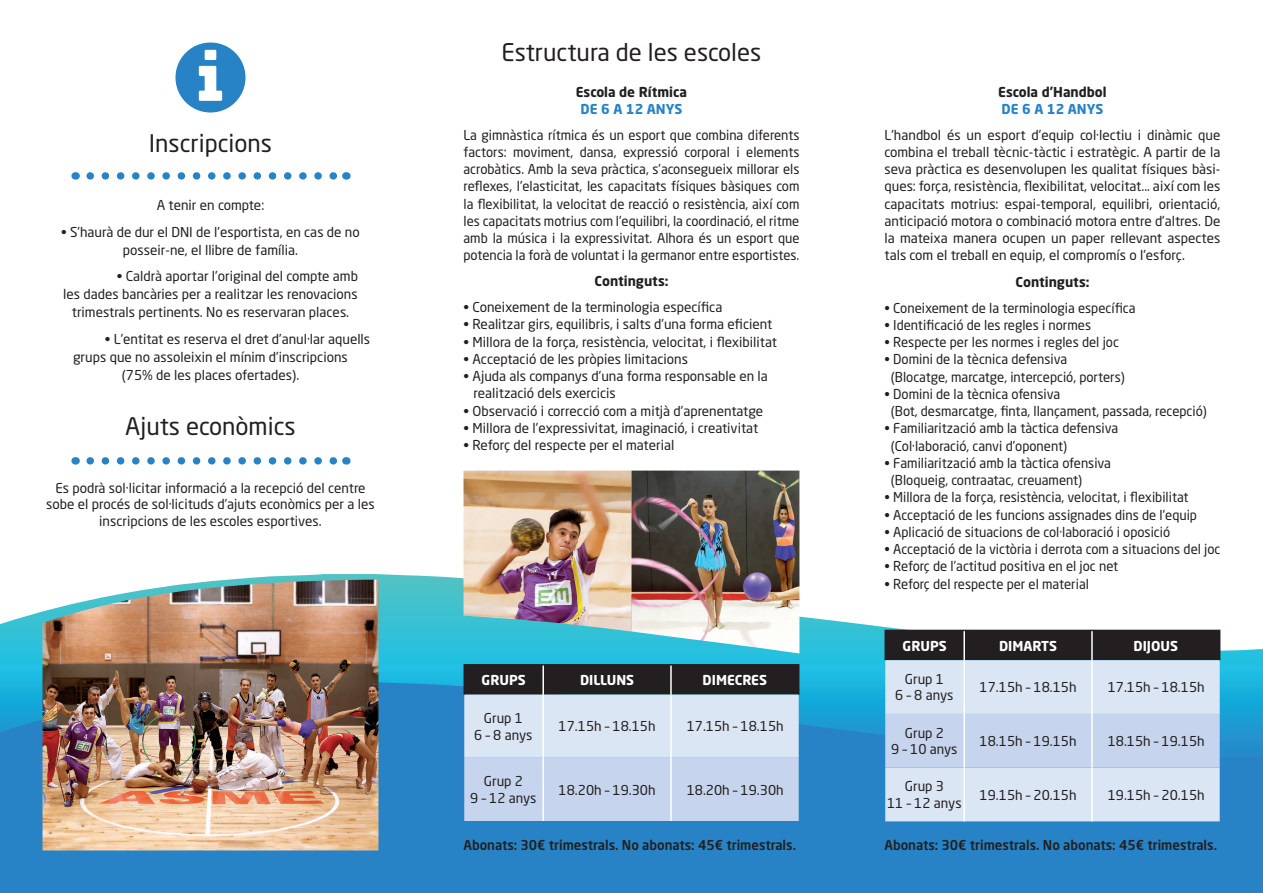
<style>
.page{position:relative;width:1263px;height:893px;background:#fff}
.page>*{position:absolute;margin:0;border:0;box-sizing:border-box;transform-origin:0 0}
.t1{font:24px "Neo Sans Std";color:#231f20}
.t2{font:13.5px/17.2px "Neo Sans Std";color:#231f20;text-align:center}
.t3{font:500 13.5px "Neo Sans Std";color:#231f20}
.t4{font:700 13.5px/17.2px "Neo Sans Std";color:#231f20;text-align:center}
.t5{font:700 13.5px "Neo Sans Std";color:#fff}
.s1{color:#2783c5}
</style>
<div class="page">
<svg style="left:0;top:574px;width:1263px;height:108px"></svg>
<svg style="left:0;top:682px;width:1263px;height:211px;background:#2685c6"></svg>
<hr style="left:463px;top:664px;width:80px;height:2px;background:#231f20">
<hr style="left:463px;top:666px;width:2px;height:29px;background:#231f20">
<hr style="left:543px;top:664px;width:128px;height:2px;background:#231f20">
<hr style="left:671px;top:664px;width:128px;height:2px;background:#231f20">
<svg style="left:464px;top:665px;width:335px;height:156px;background:#afb9c9"></svg>
<hr style="left:542px;top:666px;width:2px;height:29px;background:#fff">
<hr style="left:670px;top:666px;width:2px;height:29px;background:#fff">
<hr style="left:542px;top:695px;width:2px;height:63px;background:#fff">
<hr style="left:670px;top:695px;width:2px;height:63px;background:#fff">
<hr style="left:542px;top:758px;width:2px;height:63px;background:#fff">
<hr style="left:670px;top:758px;width:2px;height:63px;background:#fff">
<div style="left:885px;top:660px;width:335px;height:161px;background:#dbe6f4"></div>
<div style="left:885px;top:714px;width:335px;height:54px;background:#c6d5ed"></div>
<hr style="left:884px;top:630px;width:80px;height:1px;background:#231f20">
<hr style="left:884px;top:631px;width:2px;height:29px;background:#231f20">
<div style="left:886px;top:630px;width:334px;height:30px;background:#231f20"></div>
<hr style="left:963px;top:631px;width:2px;height:29px;background:#fff">
<hr style="left:1091px;top:631px;width:2px;height:29px;background:#fff">
<hr style="left:963px;top:660px;width:2px;height:54px;background:#fff">
<hr style="left:1091px;top:660px;width:2px;height:54px;background:#fff">
<hr style="left:963px;top:714px;width:2px;height:54px;background:#fff">
<hr style="left:1091px;top:714px;width:2px;height:54px;background:#fff">
<hr style="left:963px;top:768px;width:2px;height:53px;background:#fff">
<hr style="left:1091px;top:768px;width:2px;height:53px;background:#fff">
<svg style="left:175px;top:43px;width:70px;height:69px"></svg>
<svg style="left:90px;top:172px;width:247px;height:8px"></svg>
<svg style="left:90px;top:457px;width:247px;height:8px"></svg>
<img style="left:43px;top:580px;width:335px;height:270px">
<img style="left:463px;top:471px;width:168px;height:160px">
<img style="left:631px;top:471px;width:168px;height:182px">
<p class="t1" style="left:149px;top:129px;width:125px">Inscripcions</p>
<p class="t2" style="left:157px;top:197px;width:109px">A tenir en compte:</p>
<p class="t2" style="left:61px;top:223px;width:300px;line-height:18px">• S’haurà de dur el DNI de l’esportista, en cas de no posseir-ne, el llibre de família.</p>
<p class="t2" style="left:117px;top:268px;width:242px">• Caldrà aportar l’original del compte amb</p>
<p class="t2" style="left:63px;top:286px;width:296px">les dades bancàries per a realitzar les renovacions</p>
<p class="t2" style="left:72px;top:304px;width:279px">trimestrals pertinents. No es reservaran places.</p>
<p class="t2" style="left:105px;top:330px;width:267px">• L’entitat es reserva el dret d’anul·lar aquells</p>
<p class="t2" style="left:73px;top:348px;width:276px">grups que no assoleixin el mínim d’inscripcions</p>
<p class="t2" style="left:122px;top:366px;width:179px">(75% de les places ofertades).</p>
<p class="t1" style="left:125px;top:411px;width:172px">Ajuts econòmics</p>
<p class="t2" style="left:46px;top:479px;width:330px;line-height:16.5px">Es podrà sol·licitar informació a la recepció del centre sobe el procés de sol·licituds d’ajuts econòmics per a les inscripcions de les escoles esportives.</p>
<p class="t1" style="left:502px;top:37px;width:261px">Estructura de les escoles</p>
<p class="t4" style="left:576px;top:83px;width:113px">Escola de Rítmica<br><span class="s1">DE 6 A 12 ANYS</span></p>
<p class="t2" style="left:463px;top:126px;width:337px;text-align:justify">La gimnàstica rítmica és un esport que combina diferents factors: moviment, dansa, expressió corporal i elements acrobàtics. Amb la seva pràctica, s’aconsegueix millorar els reflexes, l’elasticitat, les capacitats físiques bàsiques com la flexibilitat, la velocitat de reacció o resistència, així com les capacitats motrius com l’equilibri, la coordinació, el ritme amb la música i la expressivitat. Alhora és un esport que potencia la forà de voluntat i la germanor entre esportistes.</p>
<p class="t4" style="left:594px;top:272px;width:76px">Continguts:</p>
<p class="t2" style="left:463px;top:298px;width:260px">• Coneixement de la terminologia específica</p>
<p class="t2" style="left:463px;top:315px;width:310px">• Realitzar girs, equilibris, i salts d’una forma eficient</p>
<p class="t2" style="left:463px;top:333px;width:315px">• Millora de la força, resistència, velocitat, i flexibilitat</p>
<p class="t2" style="left:463px;top:350px;width:226px">• Acceptació de les pròpies limitacions</p>
<p class="t2" style="left:473px;top:367px;width:296px;text-align:left;text-indent:-10px">• Ajuda als companys d’una forma responsable en la realització dels exercicis</p>
<p class="t2" style="left:463px;top:402px;width:301px">• Observació i correcció com a mitjà d’aprenentatge</p>
<p class="t2" style="left:463px;top:419px;width:296px">• Millora de l’expressivitat, imaginació, i creativitat</p>
<p class="t2" style="left:463px;top:436px;width:212px">• Reforç del respecte per el material</p>
<p class="t5" style="left:482px;top:672px;width:46px">GRUPS</p>
<p class="t5" style="left:580px;top:672px;width:56px">DILLUNS</p>
<p class="t5" style="left:703px;top:672px;width:66px">DIMECRES</p>
<p class="t2" style="left:474px;top:710px;width:60px;line-height:16.5px">Grup 1<br>6 – 8 anys</p>
<p class="t2" style="left:559px;top:718px;width:99px">17.15h – 18.15h</p>
<p class="t2" style="left:687px;top:718px;width:99px">17.15h – 18.15h</p>
<p class="t2" style="left:470px;top:773px;width:68px;line-height:16.5px">Grup 2<br>9 – 12 anys</p>
<p class="t2" style="left:559px;top:781px;width:99px">18.20h – 19.30h</p>
<p class="t2" style="left:687px;top:781px;width:99px">18.20h – 19.30h</p>
<p class="t4" style="left:998px;top:83px;width:110px;text-align:left">Escola d’Handbol<br><span class="s1">DE 6 A 12 ANYS</span></p>
<p class="t2" style="left:884px;top:126px;width:337px;text-align:justify">L’handbol és un esport d’equip col·lectiu i dinàmic que combina el treball tècnic-tàctic i estratègic. A partir de la seva pràctica es desenvolupen les qualitat físiques bàsi&shy;ques: força, resistència, flexibilitat, velocitat... així com les capacitats motrius: espai-temporal, equilibri, orientació, anticipació motora o combinació motora entre d’altres. De la mateixa manera ocupen un paper rellevant aspectes tals com el treball en equip, el compromís o l’esforç.</p>
<p class="t4" style="left:1015px;top:273px;width:76px">Continguts:</p>
<p class="t2" style="left:884px;top:299px;width:253px">• Coneixement de la terminologia específica</p>
<p class="t2" style="left:884px;top:316px;width:208px">• Identificació de les regles i normes</p>
<p class="t2" style="left:884px;top:333px;width:236px">• Respecte per les normes i regles del joc</p>
<p class="t2" style="left:891px;top:350px;width:235px;text-align:left;text-indent:-6px">• Domini de la tècnica defensiva (Blocatge, marcatge, intercepció, porters)</p>
<p class="t2" style="left:891px;top:385px;width:317px;text-align:left;text-indent:-6px">• Domini de la tècnica ofensiva<br>(Bot, desmarcatge, finta, llançament, passada, recepció)</p>
<p class="t2" style="left:891px;top:419px;width:229px;text-align:left;text-indent:-6px">• Familiarització amb la tàctica defensiva (Col·laboració, canvi d’oponent)</p>
<p class="t2" style="left:891px;top:454px;width:222px;text-align:left;text-indent:-6px">• Familiarització amb la tàctica ofensiva (Bloqueig, contraatac, creuament)</p>
<p class="t2" style="left:884px;top:488px;width:306px">• Millora de la força, resistència, velocitat, i flexibilitat</p>
<p class="t2" style="left:884px;top:506px;width:314px">• Acceptació de les funcions assignades dins de l’equip</p>
<p class="t2" style="left:884px;top:523px;width:287px">• Aplicació de situacions de col·laboració i oposició</p>
<p class="t2" style="left:884px;top:540px;width:337px">• Acceptació de la victòria i derrota com a situacions del joc</p>
<p class="t2" style="left:884px;top:557px;width:235px">• Reforç de l’actitud positiva en el joc net</p>
<p class="t2" style="left:884px;top:575px;width:206px">• Reforç del respecte per el material</p>
<p class="t5" style="left:903px;top:637px;width:46px">GRUPS</p>
<p class="t5" style="left:999px;top:637px;width:60px">DIMARTS</p>
<p class="t5" style="left:1133px;top:637px;width:46px">DIJOUS</p>
<p class="t2" style="left:895px;top:671px;width:60px;line-height:16.5px">Grup 1<br>6 – 8 anys</p>
<p class="t2" style="left:979px;top:678px;width:99px">17.15h – 18.15h</p>
<p class="t2" style="left:1108px;top:678px;width:99px">17.15h – 18.15h</p>
<p class="t2" style="left:891px;top:724px;width:68px;line-height:16.5px">Grup 2<br>9 – 10 anys</p>
<p class="t2" style="left:979px;top:732px;width:99px">18.15h – 19.15h</p>
<p class="t2" style="left:1108px;top:732px;width:99px">18.15h – 19.15h</p>
<p class="t2" style="left:887px;top:778px;width:76px;line-height:16.5px">Grup 3<br>11 – 12 anys</p>
<p class="t2" style="left:979px;top:786px;width:99px">19.15h – 20.15h</p>
<p class="t2" style="left:1108px;top:786px;width:99px">19.15h – 20.15h</p>
<p class="t3" style="left:463px;top:837px;width:334px">Abonats: 30€ trimestrals. No abonats: 45€ trimestrals.</p>
<p class="t3" style="left:884px;top:836px;width:334px">Abonats: 30€ trimestrals. No abonats: 45€ trimestrals.</p>
</div>
